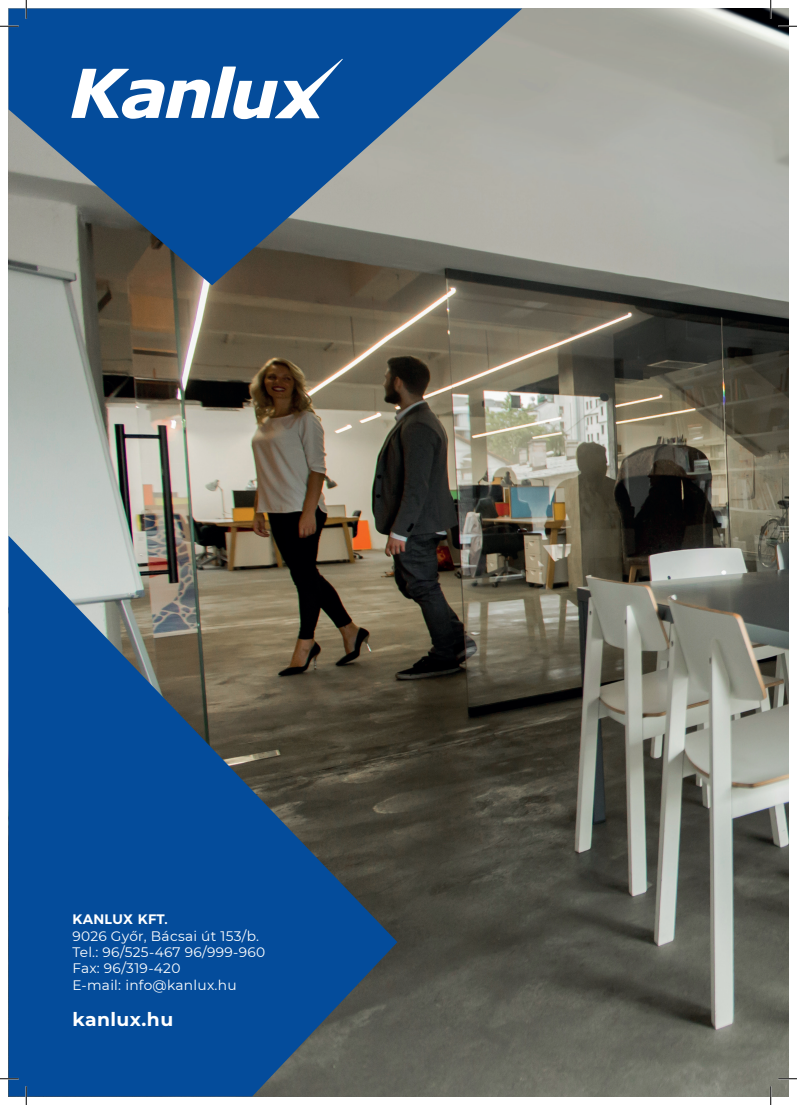
<style>
.page{position:relative;width:797px;height:1105px;background:#fff}
.page>*{position:absolute;margin:0;border:0;box-sizing:border-box;transform-origin:0 0}
.t1{font:700 18.75px "Montserrat";letter-spacing:.025em;color:#fff}
.t2{font:13.75px/16.2px "Montserrat";letter-spacing:.02em;color:#fff}
.t3{font:600 13.75px "Montserrat";letter-spacing:.02em;color:#fff}
</style>
<div class="page">
<img style="left:9px;top:9px;width:779px;height:1087px">
<svg style="left:9px;top:536px;width:388px;height:560px;background:#2d557d"></svg>
<svg style="left:9px;top:9px;width:513px;height:276px;background:#45698d"></svg>
<svg style="left:71px;top:59px;width:272px;height:60px"></svg>
<svg style="left:0;top:25px;width:19px;height:2px"></svg>
<svg style="left:778px;top:25px;width:19px;height:2px"></svg>
<svg style="left:0;top:1078px;width:19px;height:1px"></svg>
<svg style="left:778px;top:1078px;width:19px;height:1px"></svg>
<svg style="left:25px;top:0;width:2px;height:19px"></svg>
<svg style="left:25px;top:1086px;width:2px;height:19px"></svg>
<svg style="left:770px;top:0;width:1px;height:19px"></svg>
<svg style="left:770px;top:1086px;width:1px;height:19px"></svg>
<p class="t3" style="left:72px;top:908px;width:97px">KANLUX KFT.</p>
<p class="t2" style="left:72px;top:927px;width:194px">9026 Győr, Bácsai út 153/b.<br>Tel.: 96/525-467 96/999-960<br>Fax: 96/319-420<br>E-mail: info@kanlux.hu</p>
<h1 class="t1" style="left:72px;top:1005px;width:102px">kanlux.hu</h1>
</div>
